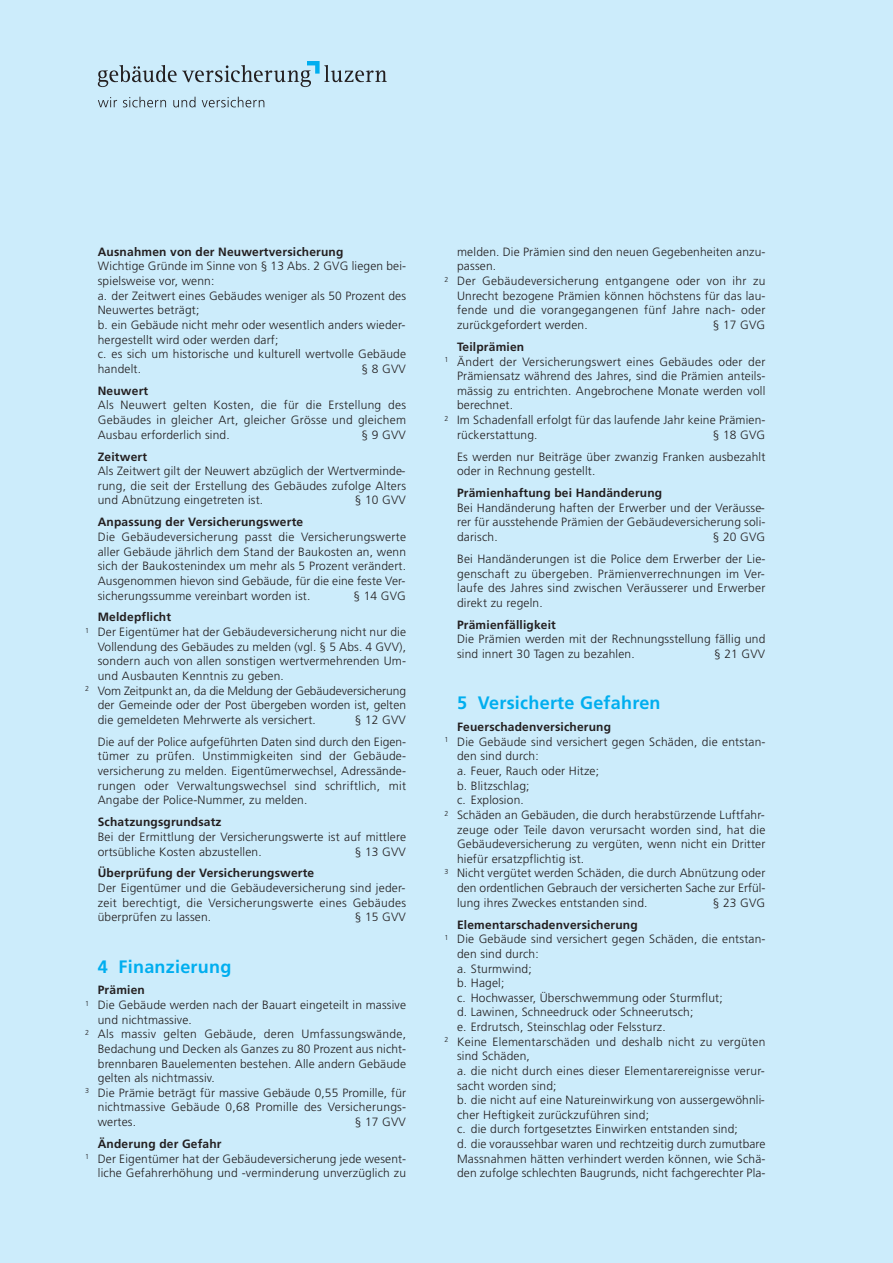
<style>
.page{position:relative;width:893px;height:1263px;background:#ccecfb}
.page>*{position:absolute;margin:0;border:0;box-sizing:border-box;transform-origin:0 0}
.t1{font:700 18px "Frutiger";letter-spacing:.015em;color:#00aeef}
.t2{font:300 12px/14.7px "Frutiger";letter-spacing:.015em;color:#231f20;text-align:justify}
.t3{font:700 12px "Frutiger";letter-spacing:.015em;color:#231f20}
.t4{font:300 12px "Frutiger";letter-spacing:-.005em;color:#231f20}
.s1{font-family:"American Typewriter";font-weight:400}
</style>
<div class="page">
<svg style="left:98px;top:97px;width:19px;height:10px"></svg>
<svg style="left:123px;top:97px;width:43px;height:10px"></svg>
<svg style="left:173px;top:97px;width:22px;height:10px"></svg>
<svg style="left:202px;top:97px;width:62px;height:10px"></svg>
<svg style="left:98px;top:61px;width:289px;height:26px"></svg>
<p class="t3" style="left:98px;top:247px;width:247px">Ausnahmen von der Neuwertversicherung</p>
<p class="t2" style="left:98px;top:260px;width:310px;text-align:left">Wichtige Gründe im Sinne von § 13 Abs. 2 GVG liegen bei&shy;spielsweise vor, wenn:<br>a. der Zeitwert eines Gebäudes weniger als 50 Prozent des Neuwertes beträgt;<br>b. ein Gebäude nicht mehr oder wesentlich anders wieder&shy;hergestellt wird oder werden darf;<br>c. es sich um historische und kulturell wertvolle Gebäude handelt.</p>
<p class="t2" style="left:362px;top:362px;width:46px">§ 8 GVV</p>
<p class="t3" style="left:98px;top:386px;width:52px">Neuwert</p>
<p class="t2" style="left:98px;top:399px;width:310px">Als Neuwert gelten Kosten, die für die Erstellung des Gebäudes in gleicher Art, gleicher Grösse und gleichem Ausbau erforderlich sind.</p>
<p class="t2" style="left:362px;top:428px;width:46px">§ 9 GVV</p>
<p class="t3" style="left:98px;top:452px;width:51px">Zeitwert</p>
<p class="t2" style="left:98px;top:465px;width:310px">Als Zeitwert gilt der Neuwert abzüglich der Wertverminde&shy;rung, die seit der Erstellung des Gebäudes zufolge Alters und Abnützung eingetreten ist.</p>
<p class="t2" style="left:355px;top:494px;width:53px">§ 10 GVV</p>
<p class="t3" style="left:98px;top:517px;width:207px">Anpassung der Versicherungswerte</p>
<p class="t2" style="left:98px;top:530px;width:310px">Die Gebäudeversicherung passt die Versicherungswerte aller Gebäude jährlich dem Stand der Baukosten an, wenn sich der Baukostenindex um mehr als 5 Prozent verändert.<br>Ausgenommen hievon sind Gebäude, für die eine feste Ver&shy;sicherungssumme vereinbart worden ist.</p>
<p class="t2" style="left:353px;top:589px;width:54px">§ 14 GVG</p>
<p class="t3" style="left:98px;top:612px;width:75px">Meldepflicht</p>
<p class="t2" style="left:85px;top:625px;width:322px"><sup>1</sup> Der Eigentümer hat der Gebäudeversicherung nicht nur die</p>
<p class="t2" style="left:98px;top:640px;width:310px">Vollendung des Gebäudes zu melden (vgl. § 5 Abs. 4 GVV),</p>
<p class="t2" style="left:98px;top:655px;width:310px">sondern auch von allen sonstigen wertvermehrenden Um-</p>
<p class="t2" style="left:98px;top:669px;width:188px">und Ausbauten Kenntnis zu geben.</p>
<p class="t4" style="left:85px;top:686px;width:322px"><sup>2</sup> Vom Zeitpunkt an, da die Meldung der Gebäudeversicherung</p>
<p class="t2" style="left:98px;top:699px;width:310px">der Gemeinde oder der Post übergeben worden ist, gelten</p>
<p class="t2" style="left:98px;top:713px;width:220px">die gemeldeten Mehrwerte als versichert.</p>
<p class="t2" style="left:98px;top:710px;width:310px;line-height:21.9px;text-align:right">§ 12 GVV<br>Die auf der Police aufgefu<span class="s1">̈</span>hrten Daten sind durch den Eigen-</p>
<p class="t2" style="left:98px;top:750px;width:310px">tu<span class="s1">̈</span>mer zu pru<span class="s1">̈</span>fen. Unstimmigkeiten sind der Gebäude&shy;versicherung zu melden. Eigentu<span class="s1">̈</span>merwechsel, Adressände&shy;rungen oder Verwaltungswechsel sind schriftlich, mit Angabe der Police-Nummer, zu melden.</p>
<p class="t3" style="left:98px;top:817px;width:125px">Schatzungsgrundsatz</p>
<p class="t2" style="left:98px;top:830px;width:310px">Bei der Ermittlung der Versicherungswerte ist auf mittlere ortsübliche Kosten abzustellen.</p>
<p class="t2" style="left:355px;top:845px;width:53px">§ 13 GVV</p>
<p class="t3" style="left:98px;top:868px;width:218px">Überprüfung der Versicherungswerte</p>
<p class="t2" style="left:98px;top:881px;width:310px">Der Eigentümer und die Gebäudeversicherung sind jeder&shy;zeit berechtigt, die Versicherungswerte eines Gebäudes überprüfen zu lassen.</p>
<p class="t2" style="left:355px;top:911px;width:53px">§ 15 GVV</p>
<h1 class="t1" style="left:98px;top:959px;width:135px">4 Finanzierung</h1>
<p class="t3" style="left:98px;top:985px;width:49px">Prämien</p>
<p class="t2" style="left:85px;top:998px;width:322px"><sup>1</sup> Die Gebäude werden nach der Bauart eingeteilt in massive</p>
<p class="t2" style="left:98px;top:1013px;width:96px">und nichtmassive.</p>
<p class="t2" style="left:85px;top:1028px;width:322px"><sup>2</sup> Als massiv gelten Gebäude, deren Umfassungswände,</p>
<p class="t2" style="left:98px;top:1042px;width:310px">Bedachung und Decken als Ganzes zu 80 Prozent aus nicht-</p>
<p class="t2" style="left:98px;top:1057px;width:310px">brennbaren Bauelementen bestehen. Alle andern Gebäude</p>
<p class="t2" style="left:98px;top:1071px;width:118px">gelten als nichtmassiv.</p>
<p class="t2" style="left:85px;top:1086px;width:322px"><sup>3</sup> Die Prämie beträgt für massive Gebäude 0,55 Promille, für</p>
<p class="t2" style="left:98px;top:1101px;width:310px">nichtmassive Gebäude 0,68 Promille des Versicherungs-</p>
<p class="t2" style="left:98px;top:1115px;width:40px">wertes.</p>
<p class="t2" style="left:355px;top:1115px;width:53px">§ 17 GVV</p>
<p class="t3" style="left:98px;top:1139px;width:125px">Änderung der Gefahr</p>
<p class="t2" style="left:85px;top:1152px;width:323px"><sup>1</sup> Der Eigentümer hat der Gebäudeversicherung jede wesent-</p>
<p class="t2" style="left:98px;top:1167px;width:310px">liche Gefahrerhöhung und -verminderung unverzüglich zu</p>
<p class="t2" style="left:457px;top:245px;width:310px">melden. Die Prämien sind den neuen Gegebenheiten anzu-</p>
<p class="t2" style="left:457px;top:260px;width:41px">passen.</p>
<p class="t2" style="left:444px;top:274px;width:322px"><sup>2</sup> Der Gebäudeversicherung entgangene oder von ihr zu</p>
<p class="t2" style="left:457px;top:289px;width:310px">Unrecht bezogene Prämien können höchstens für das lau-</p>
<p class="t2" style="left:457px;top:304px;width:310px">fende und die vorangegangenen fünf Jahre nach- oder</p>
<p class="t2" style="left:457px;top:318px;width:132px">zurückgefordert werden.</p>
<p class="t2" style="left:713px;top:318px;width:54px">§ 17 GVG</p>
<p class="t3" style="left:457px;top:342px;width:69px">Teilprämien</p>
<p class="t2" style="left:444px;top:355px;width:322px"><sup>1</sup> Ändert der Versicherungswert eines Gebäudes oder der</p>
<p class="t2" style="left:457px;top:369px;width:310px">Prämiensatz während des Jahres, sind die Prämien anteils-</p>
<p class="t2" style="left:457px;top:384px;width:310px">mässig zu entrichten. Angebrochene Monate werden voll</p>
<p class="t2" style="left:457px;top:399px;width:58px">berechnet.</p>
<p class="t2" style="left:444px;top:413px;width:323px"><sup>2</sup> Im Schadenfall erfolgt für das laufende Jahr keine Prämien-</p>
<p class="t2" style="left:457px;top:428px;width:82px">rückerstattung.</p>
<p class="t2" style="left:457px;top:424px;width:310px;line-height:21.9px;text-align:right">§ 18 GVG<br>Es werden nur Beiträge über zwanzig Franken ausbezahlt</p>
<p class="t2" style="left:457px;top:465px;width:140px">oder in Rechnung gestellt.</p>
<p class="t3" style="left:457px;top:488px;width:207px">Prämienhaftung bei Handänderung</p>
<p class="t2" style="left:457px;top:501px;width:310px">Bei Handänderung haften der Erwerber und der Veräusse&shy;rer für ausstehende Prämien der Gebäudeversicherung soli&shy;darisch.</p>
<p class="t2" style="left:457px;top:527px;width:310px;line-height:21.9px;text-align:right">§ 20 GVG<br>Bei Handänderungen ist die Police dem Erwerber der Lie-</p>
<p class="t2" style="left:457px;top:567px;width:310px">genschaft zu übergeben. Prämienverrechnungen im Ver&shy;laufe des Jahres sind zwischen Veräusserer und Erwerber direkt zu regeln.</p>
<p class="t3" style="left:457px;top:620px;width:100px">Prämienfälligkeit</p>
<p class="t2" style="left:457px;top:633px;width:310px">Die Prämien werden mit der Rechnungsstellung fällig und sind innert 30 Tagen zu bezahlen.</p>
<p class="t2" style="left:714px;top:647px;width:53px">§ 21 GVV</p>
<h1 class="t1" style="left:457px;top:696px;width:205px">5 Versicherte Gefahren</h1>
<p class="t3" style="left:457px;top:722px;width:155px">Feuerschadenversicherung</p>
<p class="t2" style="left:444px;top:735px;width:323px"><sup>1</sup> Die Gebäude sind versichert gegen Schäden, die entstan-</p>
<p class="t2" style="left:457px;top:750px;width:83px">den sind durch:</p>
<p class="t2" style="left:457px;top:764px;width:144px">a. Feuer, Rauch oder Hitze;</p>
<p class="t2" style="left:457px;top:779px;width:74px">b. Blitzschlag;</p>
<p class="t2" style="left:457px;top:794px;width:68px">c. Explosion.</p>
<p class="t2" style="left:444px;top:808px;width:322px"><sup>2</sup> Schäden an Gebäuden, die durch herabstürzende Luftfahr-</p>
<p class="t2" style="left:457px;top:823px;width:310px">zeuge oder Teile davon verursacht worden sind, hat die</p>
<p class="t2" style="left:457px;top:837px;width:310px">Gebäudeversicherung zu vergüten, wenn nicht ein Dritter</p>
<p class="t2" style="left:457px;top:852px;width:129px">hiefür ersatzpflichtig ist.</p>
<p class="t2" style="left:444px;top:867px;width:322px"><sup>3</sup> Nicht vergütet werden Schäden, die durch Abnützung oder</p>
<p class="t2" style="left:457px;top:881px;width:310px">den ordentlichen Gebrauch der versicherten Sache zur Erfül-</p>
<p class="t2" style="left:457px;top:896px;width:192px">lung ihres Zweckes entstanden sind.</p>
<p class="t2" style="left:713px;top:896px;width:54px">§ 23 GVG</p>
<p class="t3" style="left:457px;top:920px;width:182px">Elementarschadenversicherung</p>
<p class="t2" style="left:444px;top:933px;width:323px"><sup>1</sup> Die Gebäude sind versichert gegen Schäden, die entstan-</p>
<p class="t2" style="left:457px;top:947px;width:83px">den sind durch:</p>
<p class="t2" style="left:457px;top:962px;width:76px">a. Sturmwind;</p>
<p class="t2" style="left:457px;top:976px;width:49px">b. Hagel;</p>
<p class="t2" style="left:457px;top:991px;width:267px">c. Hochwasser, Überschwemmung oder Sturmflut;</p>
<p class="t2" style="left:457px;top:1006px;width:238px">d. Lawinen, Schneedruck oder Schneerutsch;</p>
<p class="t2" style="left:457px;top:1020px;width:210px">e. Erdrutsch, Steinschlag oder Felssturz.</p>
<p class="t2" style="left:444px;top:1035px;width:322px"><sup>2</sup> Keine Elementarschäden und deshalb nicht zu vergüten</p>
<p class="t2" style="left:457px;top:1050px;width:74px">sind Schäden,</p>
<p class="t2" style="left:457px;top:1064px;width:309px">a. die nicht durch eines dieser Elementarereignisse verur-</p>
<p class="t2" style="left:457px;top:1079px;width:101px">sacht worden sind;</p>
<p class="t2" style="left:457px;top:1093px;width:309px">b. die nicht auf eine Natureinwirkung von aussergewöhnli-</p>
<p class="t2" style="left:457px;top:1108px;width:193px">cher Heftigkeit zurückzuführen sind;</p>
<p class="t2" style="left:457px;top:1123px;width:282px">c. die durch fortgesetztes Einwirken entstanden sind;</p>
<p class="t2" style="left:457px;top:1137px;width:310px">d. die voraussehbar waren und rechtzeitig durch zumutbare</p>
<p class="t2" style="left:457px;top:1152px;width:310px">Massnahmen hätten verhindert werden können, wie Schä-</p>
<p class="t2" style="left:457px;top:1167px;width:310px">den zufolge schlechten Baugrunds, nicht fachgerechter Pla-</p>
</div>
